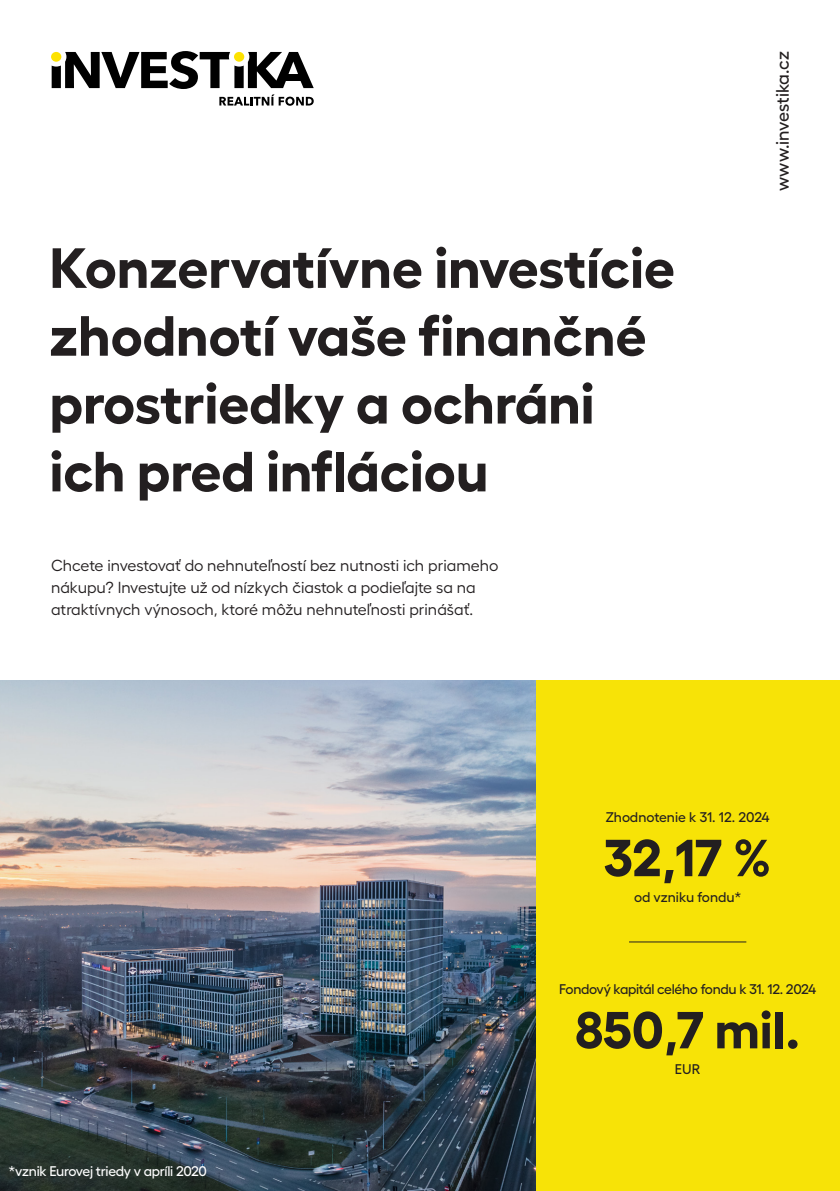
<style>
.page{position:relative;width:840px;height:1191px;background:#fff}
.page>*{position:absolute;margin:0;border:0;box-sizing:border-box;transform-origin:0 0}
.t1{font:700 56.6px/67.8px "Hellix";color:#231f20}
.t2{font:700 52px "Hellix";color:#231f20}
.t3{font:500 18px "Hellix";color:#231f20}
.t4{font:16px/22px "Hellix";color:#231f20}
.t5{font:500 14px "Hellix";letter-spacing:-.02em;color:#231f20}
.t6{font:500 14px "Hellix";color:#231f20}
.t7{font:500 14px "Hellix";letter-spacing:-.02em;color:#fff}
</style>
<div class="page">
<div style="left:535px;top:680px;width:304px;height:511px;background:#f7e307"></div>
<hr style="left:628px;top:941px;width:118px;height:1px;background:#231f20">
<img style="left:0;top:680px;width:535px;height:511px">
<svg style="left:52px;top:51px;width:261px;height:55px"></svg>
<h1 class="t1" style="left:50px;top:228px;width:626px">Konzervatívne investície zhodnotí vaše finančné prostriedky a ochráni ich pred infláciou</h1>
<p class="t4" style="left:51px;top:553px;width:448px">Chcete investovať do nehnuteľností bez nutnosti ich priameho nákupu? Investujte už od nízkych čiastok a podieľajte sa na atraktívnych výnosoch, ktoré môžu nehnuteľnosti prinášať.</p>
<p class="t3" style="left:768px;top:191px;width:141px;rotate:-90deg">www.investika.cz</p>
<p class="t6" style="left:605px;top:806px;width:165px">Zhodnotenie k 31. 12. 2024</p>
<h2 class="t2" style="left:603px;top:816px;width:169px">32,17 %</h2>
<p class="t6" style="left:633px;top:886px;width:109px">od vzniku fondu*</p>
<p class="t7" style="left:9px;top:1159px;width:200px">*vznik Eurovej triedy v apríli 2020</p>
<p class="t5" style="left:559px;top:978px;width:258px">Fondový kapitál celého fondu k 31. 12. 2024</p>
<h2 class="t2" style="left:575px;top:988px;width:226px">850,7 mil.</h2>
<p class="t5" style="left:674px;top:1058px;width:27px">EUR</p>
</div>
